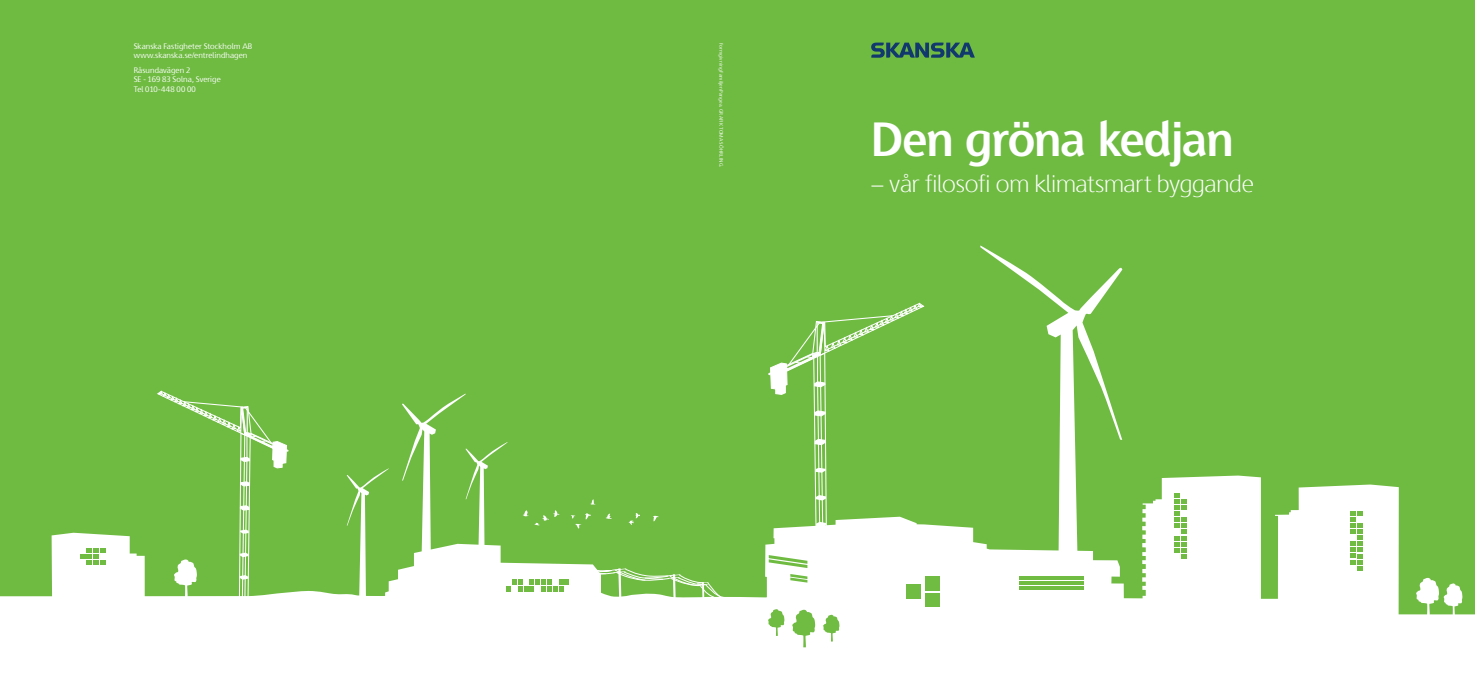
<style>
.page{position:relative;width:1475px;height:681px;background:#fff}
.page>*{position:absolute;margin:0;border:0;box-sizing:border-box;transform-origin:0 0}
.t1{font:700 48px "Skanska Sans Pro";letter-spacing:-.02em;color:#fff}
.t2{font:300 24px "Skanska Sans Pro";letter-spacing:-.01em;color:#fff}
.t3{font:8px/9.6px "Skanska Sans Pro";letter-spacing:.005em;color:#fff}
.t4{font:5px "Skanska Sans Pro";letter-spacing:.02em;color:#fff}
</style>
<div class="page">
<div style="left:703px;top:0;width:771px;height:680px;background:#6fbb42"></div>
<div style="left:0;top:0;width:741px;height:680px;background:#6fbb42"></div>
<svg style="left:871px;top:43px;width:103px;height:15px"></svg>
<svg style="left:980px;top:245px;width:142px;height:230px"></svg>
<svg style="left:0;top:475px;width:1474px;height:205px;fill:#fff"></svg>
<svg style="left:1173px;top:492px;width:13px;height:66px"></svg>
<svg style="left:52px;top:532px;width:93px;height:84px;background:#f0f7eb"></svg>
<svg style="left:1349px;top:510px;width:13px;height:60px"></svg>
<svg style="left:906px;top:576px;width:33px;height:30px"></svg>
<svg style="left:1019px;top:585px;width:64px;height:4px"></svg>
<svg style="left:1019px;top:580px;width:64px;height:4px"></svg>
<svg style="left:1019px;top:575px;width:64px;height:4px"></svg>
<svg style="left:823px;top:614px;width:16px;height:27px"></svg>
<svg style="left:792px;top:609px;width:23px;height:38px"></svg>
<svg style="left:768px;top:609px;width:16px;height:26px"></svg>
<svg style="left:1415px;top:577px;width:47px;height:39px"></svg>
<svg style="left:766px;top:302px;width:159px;height:265px"></svg>
<svg style="left:156px;top:390px;width:134px;height:217px"></svg>
<svg style="left:790px;top:573px;width:17px;height:9px"></svg>
<svg style="left:402px;top:393px;width:321px;height:217px"></svg>
<p class="t3" style="left:134px;top:41px;width:120px">Skanska Fastigheter Stockholm AB www.skanska.se/entrelindhagen</p>
<p class="t3" style="left:134px;top:65px;width:89px">Råsundavägen 2<br>SE - 169 83 Solna, Sverige<br>Tel 010-448 00 00</p>
<p class="t4" style="left:724px;top:43px;width:126px;rotate:90deg">Formgivning FamiljenPangea. GRAFIK TOMAS ÖHRLING.</p>
<h1 class="t1" style="left:871px;top:111px;width:364px">Den gröna kedjan</h1>
<h2 class="t2" style="left:871px;top:170px;width:384px">– vår filosofi om klimatsmart byggande</h2>
</div>
